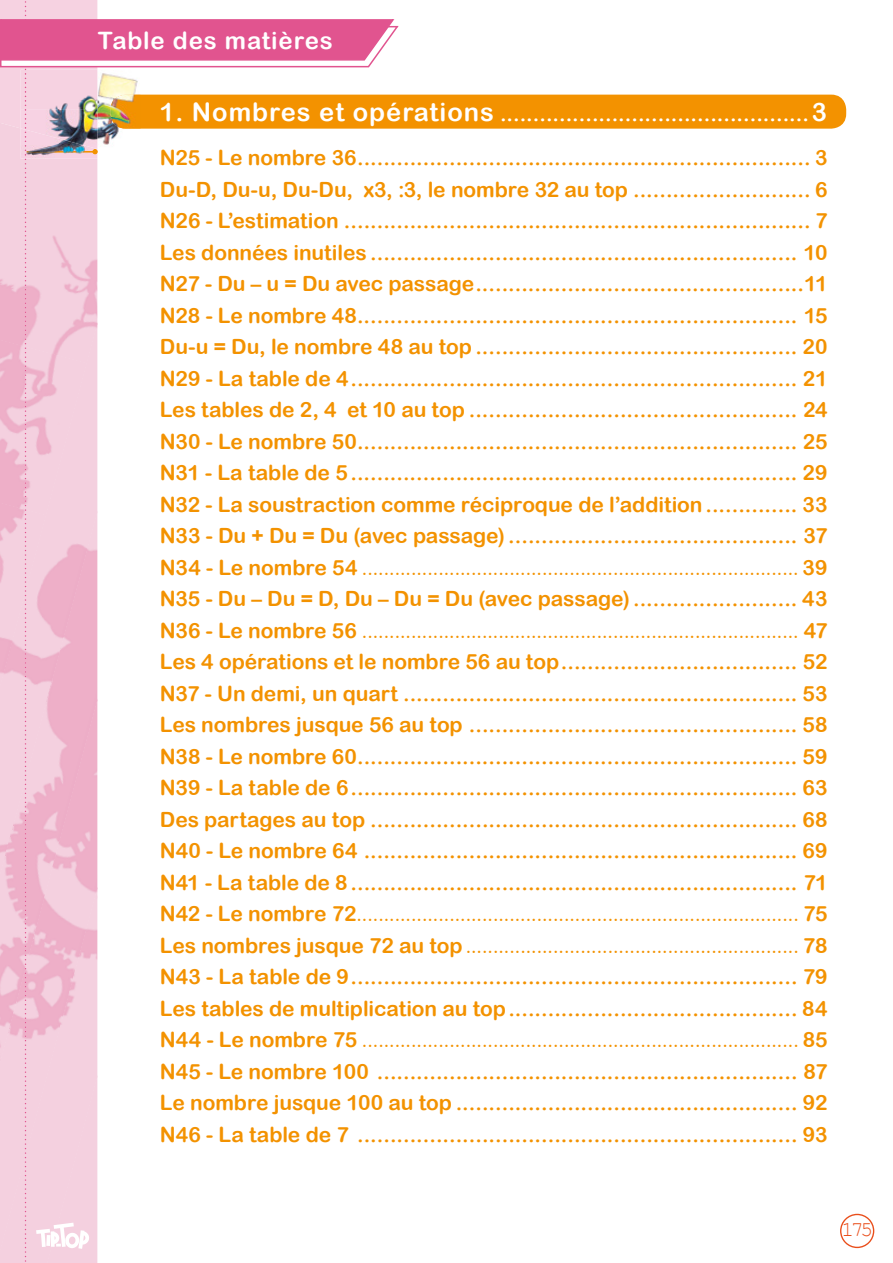
<style>
.page{position:relative;width:893px;height:1263px;background:#fff}
.page>*{position:absolute;margin:0;border:0;box-sizing:border-box;transform-origin:0 0}
.t1{font:24px "Arial Rounded MT Bold";letter-spacing:.04em;color:#fff}
.t2{font:21px/31.5px "Arial Rounded MT Bold";letter-spacing:-.005em;color:#f39200;text-align:justify}
.t3{font:21px/31.5px "Avenir Next";color:#f39200}
.t4{font:21px "Arial Rounded MT Bold";color:#fff}
.t5{font:21px "Courier New";color:#e94e1b}
.s1{font-size:25.5px}
.s2{font-family:"Arial Rounded MT Bold"}
</style>
<div class="page">
<svg style="left:840px;top:1214px;width:34px;height:34px"></svg>
<div style="left:111px;top:95px;width:735px;height:34px;background:#f39200;border-radius:15px"></div>
<svg style="left:0;top:0;width:399px;height:1263px"></svg>
<p class="t1" style="left:98px;top:26px;width:237px">Table des matières</p>
<p class="t4" style="left:159px;top:101px;width:669px"><span class="s1">1. Nombres et opérations</span> ...............................................<span class="s1">3</span></p>
<p class="t2" style="left:160px;top:142px;width:669px">N25 - Le nombre 36 ..................................................................... 3<br>Du-D, Du-u, Du-Du, x3, :3, le nombre 32 au top ........................... 6<br>N26 - L’estimation ....................................................................... 7<br>Les données inutiles ................................................................. 10<br>N27 - Du – u = Du avec passage ..................................................11<br>N28 - Le nombre 48 ................................................................... 15<br>Du-u = Du, le nombre 48 au top ................................................. 20<br>N29 - La table de 4 .................................................................... 21<br>Les tables de 2, 4 et 10 au top .................................................. 24<br>N30 - Le nombre 50 ................................................................... 25<br>N31 - La table de 5 .................................................................... 29<br>N32 - La soustraction comme réciproque de l’addition .............. 33<br>N33 - Du + Du = Du (avec passage) ............................................ 37</p>
<p class="t3" style="left:160px;top:551px;width:669px"><span class="s2">N34 - Le nombre 54</span> ................................................................................ <span class="s2">39</span></p>
<p class="t2" style="left:160px;top:583px;width:669px">N35 - Du – Du = D, Du – Du = Du (avec passage) ......................... 43</p>
<p class="t3" style="left:160px;top:614px;width:669px"><span class="s2">N36 - Le nombre 56</span> ................................................................................ <span class="s2">47</span></p>
<p class="t2" style="left:160px;top:646px;width:669px">Les 4 opérations et le nombre 56 au top .................................... 52<br>N37 - Un demi, un quart ............................................................ 53<br>Les nombres jusque 56 au top .................................................. 58<br>N38 - Le nombre 60 ................................................................... 59<br>N39 - La table de 6 .................................................................... 63<br>Des partages au top ................................................................. 68<br>N40 - Le nombre 64 .................................................................. 69<br>N41 - La table de 8 .................................................................... 71</p>
<p class="t3" style="left:160px;top:897px;width:669px"><span class="s2">N42 - Le nombre 72</span>................................................................................. <span class="s2">75<br>Les nombres jusque 72 au top</span> ............................................................. <span class="s2">78</span></p>
<p class="t2" style="left:160px;top:961px;width:669px">N43 - La table de 9 .................................................................... 79<br>Les tables de multiplication au top ............................................ 84</p>
<p class="t3" style="left:160px;top:1023px;width:669px"><span class="s2">N44 - Le nombre 75</span> ................................................................................ <span class="s2">85</span></p>
<p class="t2" style="left:160px;top:1055px;width:669px">N45 - Le nombre 100 ................................................................ 87<br>Le nombre jusque 100 au top .................................................... 92<br>N46 - La table de 7 ................................................................... 93</p>
<p class="t5" style="left:841px;top:1216px;width:33px">175</p>
</div>
